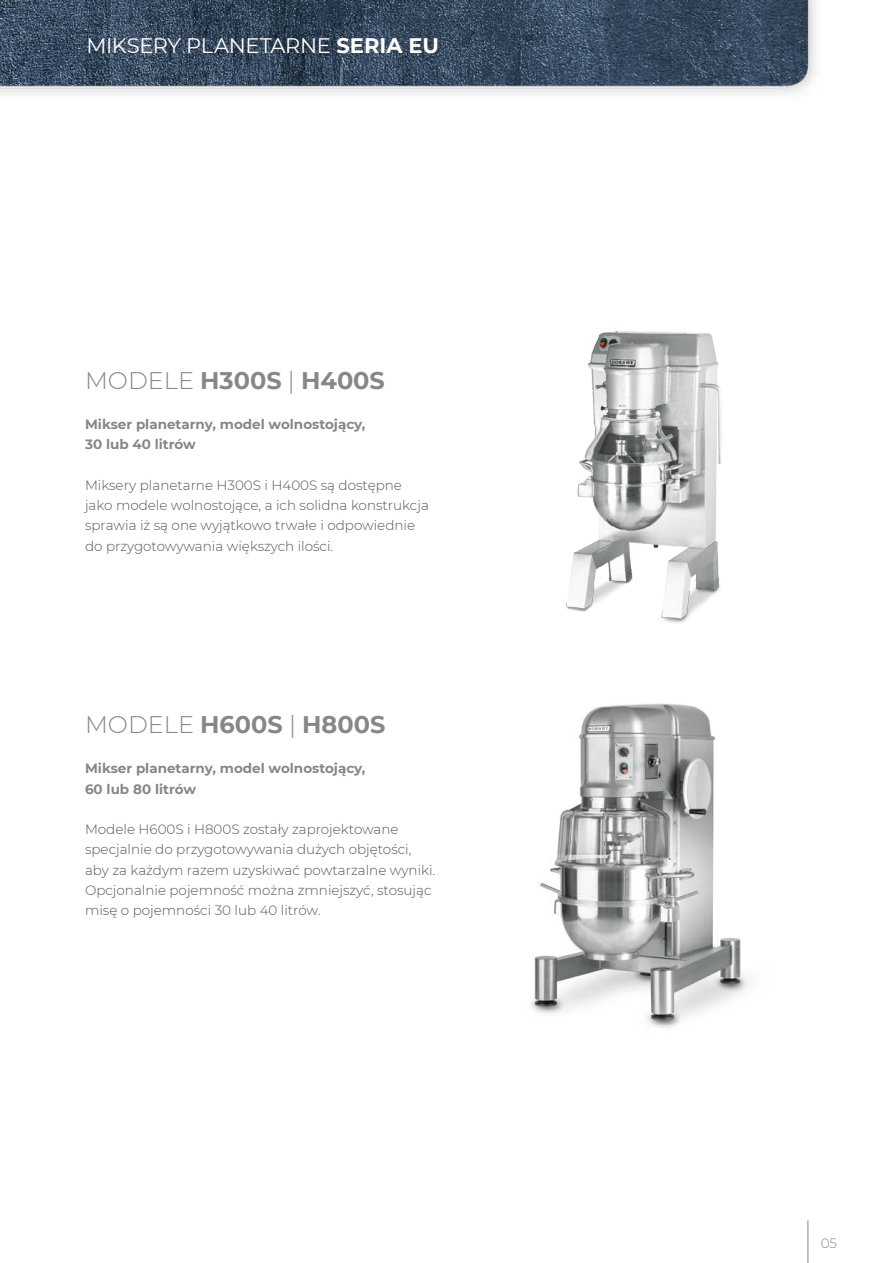
<style>
.page{position:relative;width:893px;height:1263px;background:#fff}
.page>*{position:absolute;margin:0;border:0;box-sizing:border-box;transform-origin:0 0}
.t1{font:700 24px "Montserrat";color:#878786}
.t2{font:21px "Montserrat";letter-spacing:-.02em;color:#fff}
.t3{font:300 13.5px/20.2px "Montserrat";color:#565656}
.t4{font:700 13.5px/20.2px "Montserrat";color:#878786}
.t5{font:300 13.5px "Montserrat";color:#878786}
.s1{font-weight:700}
.s2{font-weight:300}
</style>
<div class="page">
<hr style="left:807px;top:1220px;width:1px;height:43px;background:#878786">
<img style="left:531px;top:703px;width:219px;height:325px">
<img style="left:566px;top:331px;width:156px;height:292px">
<img style="left:0;top:0;width:816px;height:94px">
<h2 class="t2" style="left:86px;top:31px;width:354px">MIKSERY PLANETARNE <span class="s1">SERIA EU</span></h2>
<h1 class="t1" style="left:85px;top:363px;width:301px"><span class="s2">MODELE</span> H300S <span class="s2">|</span> H400S</h1>
<p class="t4" style="left:85px;top:413px;width:282px">Mikser planetarny, model wolnostojący,<br>30 lub 40 litrów</p>
<p class="t3" style="left:85px;top:474px;width:345px">Miksery planetarne H300S i H400S są dostępne jako modele wolnostojące, a ich solidna konstrukcja sprawia iż są one wyjątkowo trwałe i odpowiednie do przygotowywania większych ilości.</p>
<h1 class="t1" style="left:85px;top:707px;width:302px"><span class="s2">MODELE</span> H600S <span class="s2">|</span> H800S</h1>
<p class="t4" style="left:85px;top:758px;width:282px">Mikser planetarny, model wolnostojący,<br>60 lub 80 litrów</p>
<p class="t3" style="left:85px;top:819px;width:352px">Modele H600S i H800S zostały zaprojektowane specjalnie do przygotowywania dużych objętości, aby za każdym razem uzyskiwać powtarzalne wyniki.<br>Opcjonalnie pojemność można zmniejszyć, stosując misę o pojemności 30 lub 40 litrów.</p>
<p class="t5" style="left:821px;top:1234px;width:18px">05</p>
</div>
